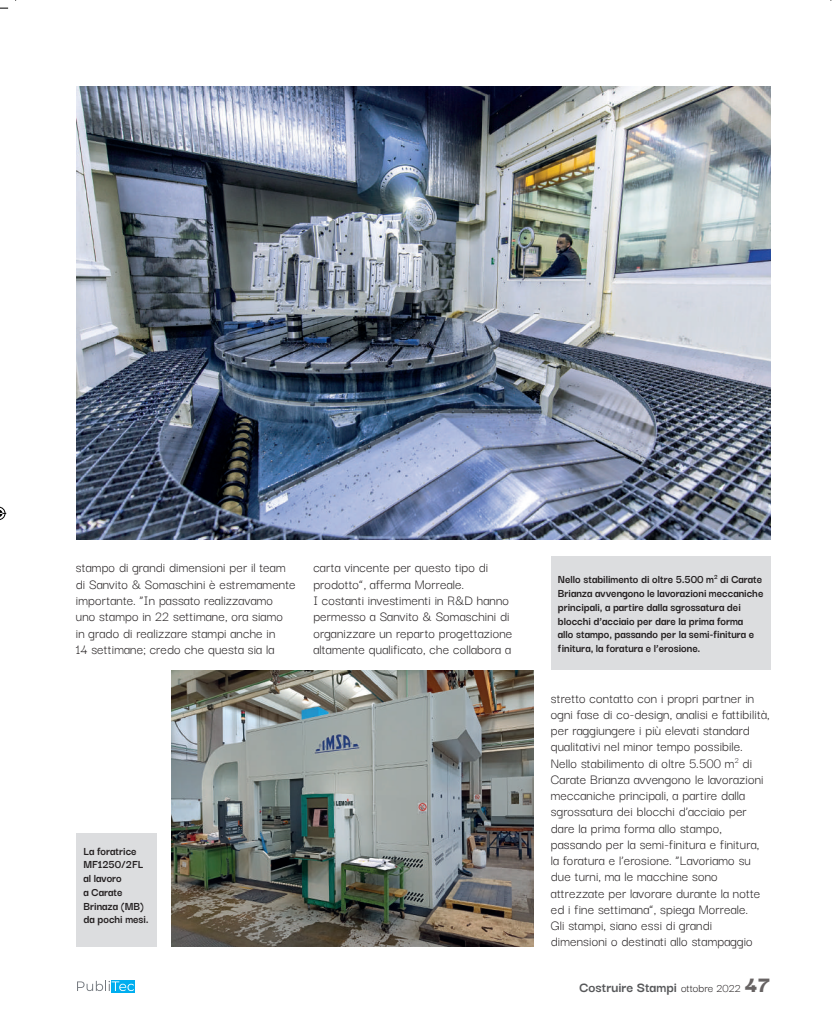
<style>
.page{position:relative;width:834px;height:1013px;background:#fff}
.page>*{position:absolute;margin:0;border:0;box-sizing:border-box;transform-origin:0 0}
.t1{font:15px/16.2px "Darker Grotesque";letter-spacing:.01em;color:#231f20}
.t2{font:700 15px "Darker Grotesque";color:#57585a}
.t3{font:700 12.5px/13.8px "Darker Grotesque";color:#231f20;scale:.95 1}
.s1{font-weight:400;font-size:12.5px;color:#231f20}
.s2{font-weight:900;font-size:23.75px;color:#676363}
</style>
<div class="page">
<svg style="left:111px;top:980px;width:24px;height:12px"></svg>
<svg style="left:77px;top:980px;width:57px;height:10px"></svg>
<img style="left:171px;top:670px;width:362px;height:276px">
<div style="left:76px;top:832px;width:81px;height:114px;background:#dcdddf"></div>
<img style="left:76px;top:87px;width:694px;height:453px">
<div style="left:551px;top:556px;width:219px;height:114px;background:#dcdddf"></div>
<svg style="left:0;top:7px;width:8px;height:2px"></svg>
<svg style="left:0;top:506px;width:6px;height:14px"></svg>
<p class="t1" style="left:76px;top:558px;width:221px">stampo di grandi dimensioni per il team di Sanvito &amp; Somaschini è estremamente importante. “In passato realizzavamo uno stampo in 22 settimane, ora siamo in grado di realizzare stampi anche in<br>14 settimane; credo che questa sia la</p>
<p class="t1" style="left:313px;top:558px;width:200px">carta vincente per questo tipo di prodotto”, afferma Morreale.<br>I costanti investimenti in R&amp;D hanno permesso a Sanvito &amp; Somaschini di organizzare un reparto progettazione altamente qualificato, che collabora a</p>
<p class="t3" style="left:84px;top:842px;width:70px">La foratrice<br>MF1250/2FL al lavoro<br>a Carate<br>Brinaza (MB) da pochi mesi.</p>
<p class="t3" style="left:558px;top:571px;width:218px">Nello stabilimento di oltre 5.500 m<sup>2</sup> di Carate Brianza avvengono le lavorazioni meccaniche principali, a partire dalla sgrossatura dei blocchi d’acciaio per dare la prima forma<br>allo stampo, passando per la semi-finitura e finitura, la foratura e l’erosione.</p>
<p class="t1" style="left:551px;top:688px;width:220px">stretto contatto con i propri partner in ogni fase di co-design, analisi e fattibilità, per raggiungere i più elevati standard qualitativi nel minor tempo possibile.<br>Nello stabilimento di oltre 5.500 m<sup>2</sup> di Carate Brianza avvengono le lavorazioni meccaniche principali, a partire dalla sgrossatura dei blocchi d’acciaio per dare la prima forma allo stampo, passando per la semi-finitura e finitura, la foratura e l’erosione. “Lavoriamo su due turni, ma le macchine sono attrezzate per lavorare durante la notte ed i fine settimana”, spiega Morreale.<br>Gli stampi, siano essi di grandi dimensioni o destinati allo stampaggio</p>
<p class="t2" style="left:579px;top:976px;width:193px">Costruire Stampi <span class="s1">ottobre 2022</span> <span class="s2">47</span></p>
</div>
